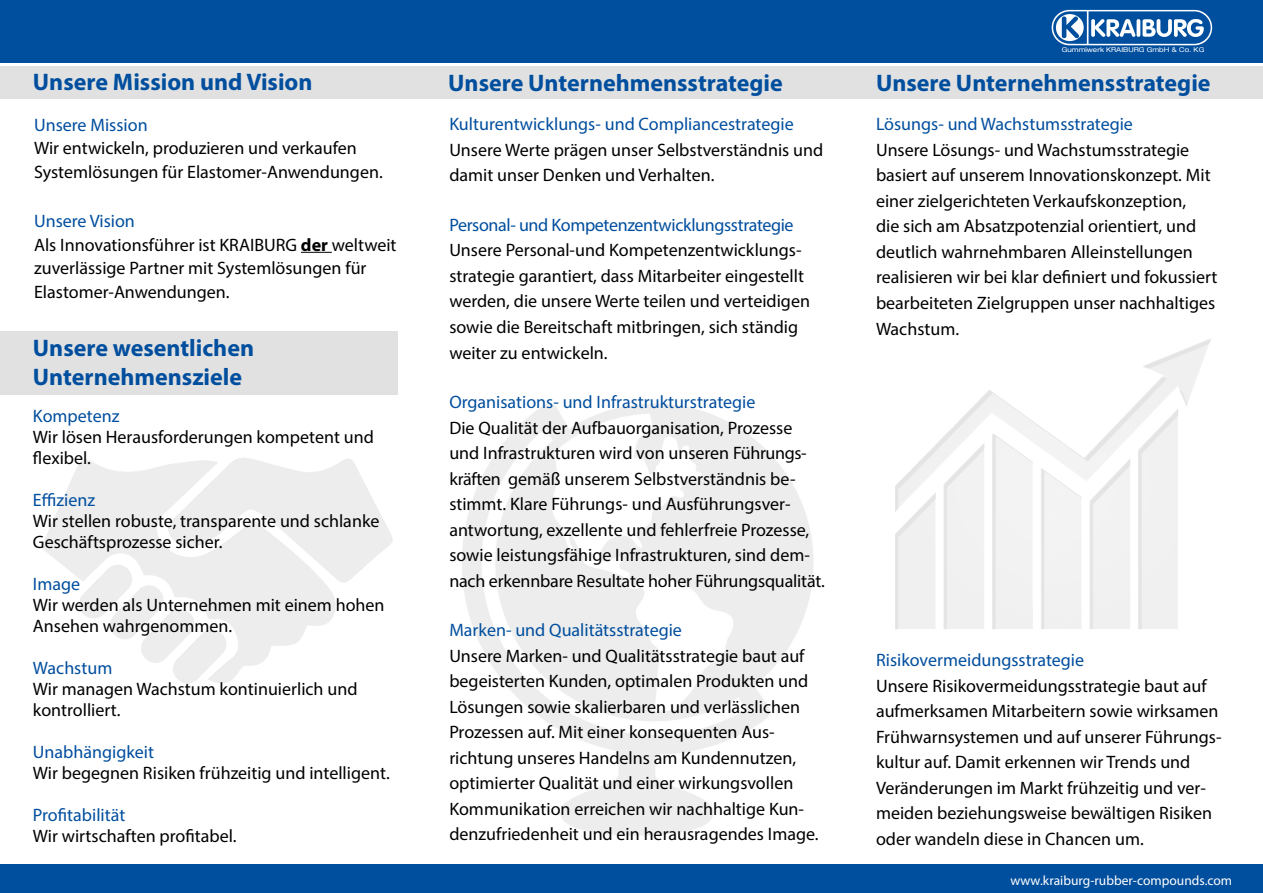
<style>
.page{position:relative;width:1263px;height:893px;background:#fff}
.page>*{position:absolute;margin:0;border:0;box-sizing:border-box;transform-origin:0 0}
.t1{font:700 24px/28.8px "Myriad Pro";color:#004e9e}
.t2{font:18px/25.5px "Myriad Pro";color:#000}
.t3{font:18px "Myriad Pro";color:#004e9e}
.t4{font:18px "Myriad Pro";letter-spacing:-.02em;color:#004e9e}
.t5{font:13.5px "Myriad Pro";color:#fff}
.t6{font:expanded 6.6px "Helvetica 53";color:#fff}
.s1{color:#004e9e}
.s2{font-weight:700}
</style>
<div class="page">
<div style="left:0;top:864px;width:1263px;height:29px;background:#004e9e"></div>
<div style="left:0;top:67px;width:1263px;height:32px;background:#e1e1e1"></div>
<div style="left:0;top:0;width:1263px;height:62px;background:#004e9e"></div>
<img style="left:895px;top:338px;width:316px;height:291px">
<hr style="left:301px;top:252px;width:31px;height:1px;background:#000">
<div style="left:1052px;top:10px;width:160px;height:35px;background:#fff;border-radius:18px"></div>
<svg style="left:1053px;top:11px;width:158px;height:33px"></svg>
<div style="left:0;top:331px;width:398px;height:64px;background:#e1e1e1"></div>
<h1 class="t1" style="left:33px;top:67px;width:281px">Unsere Mission und Vision</h1>
<h1 class="t1" style="left:448px;top:68px;width:336px">Unsere Unternehmensstrategie</h1>
<p class="t3" style="left:449px;top:113px;width:346px">Kulturentwicklungs- und Compliancestrategie</p>
<p class="t2" style="left:449px;top:137px;width:375px">Unsere Werte prägen unser Selbstverständnis und damit unser Denken und Verhalten.</p>
<p class="t4" style="left:449px;top:214px;width:346px">Personal- und Kompetenzentwicklungsstrategie</p>
<p class="t2" style="left:449px;top:237px;width:362px">Unsere Personal-und Kompetenzentwicklungs&shy;strategie garantiert, dass Mitarbeiter eingestellt werden, die unsere Werte teilen und verteidigen sowie die Bereitschaft mitbringen, sich ständig weiter zu entwickeln.</p>
<p class="t3" style="left:449px;top:391px;width:308px">Organisations- und Infrastrukturstrategie</p>
<p class="t2" style="left:449px;top:414px;width:377px">Die Qualität der Aufbauorganisation, Prozesse und Infrastrukturen wird von unseren Führungs&shy;kräften gemäß unserem Selbstverständnis be&shy;stimmt. Klare Führungs- und Ausführungsver&shy;antwortung, exzellente und fehlerfreie Prozesse, sowie leistungsfähige Infrastrukturen, sind dem&shy;nach erkennbare Resultate hoher Führungsqualität.</p>
<p class="t3" style="left:449px;top:619px;width:234px">Marken- und Qualitätsstrategie</p>
<p class="t2" style="left:449px;top:642px;width:371px">Unsere Marken- und Qualitätsstrategie baut auf begeisterten Kunden, optimalen Produkten und Lösungen sowie skalierbaren und verlässlichen Prozessen auf. Mit einer konsequenten Aus&shy;richtung unseres Handelns am Kundennutzen, optimierter Qualität und einer wirkungsvollen Kommunikation erreichen wir nachhaltige Kun&shy;denzufriedenheit und ein herausragendes Image.</p>
<p class="t3" style="left:34px;top:113px;width:115px">Unsere Mission</p>
<p class="t2" style="left:34px;top:136px;width:350px;line-height:24px">Wir entwickeln, produzieren und verkaufen<br>Systemlösungen für Elastomer-Anwendungen.</p>
<p class="t2" style="left:34px;top:208px;width:364px;line-height:24px"><span class="s1">Unsere Vision<br></span>Als Innovationsführer ist KRAIBURG <span class="s2">der</span> weltweit zuverlässige Partner mit Systemlösungen für Elastomer-Anwendungen.</p>
<h1 class="t1" style="left:33px;top:333px;width:223px">Unsere wesentlichen<br>Unternehmensziele</h1>
<p class="t3" style="left:33px;top:405px;width:88px">Kompetenz</p>
<p class="t2" style="left:33px;top:426px;width:342px;line-height:21px">Wir lösen Herausforderungen kompetent und flexibel.</p>
<p class="t3" style="left:33px;top:489px;width:64px">Effizienz</p>
<p class="t2" style="left:33px;top:510px;width:348px;line-height:21px">Wir stellen robuste, transparente und schlanke<br>Geschäftsprozesse sicher.</p>
<p class="t3" style="left:33px;top:573px;width:49px">Image</p>
<p class="t2" style="left:33px;top:594px;width:353px;line-height:21px">Wir werden als Unternehmen mit einem hohen<br>Ansehen wahrgenommen.</p>
<p class="t3" style="left:33px;top:657px;width:81px">Wachstum</p>
<p class="t2" style="left:33px;top:678px;width:326px;line-height:21px">Wir managen Wachstum kontinuierlich und kontrolliert.</p>
<p class="t3" style="left:33px;top:741px;width:123px">Unabhängigkeit</p>
<p class="t2" style="left:33px;top:760px;width:358px">Wir begegnen Risiken frühzeitig und intelligent.</p>
<p class="t3" style="left:33px;top:804px;width:94px">Profitabilität</p>
<p class="t2" style="left:33px;top:823px;width:205px">Wir wirtschaften profitabel.</p>
<p class="t6" style="left:1062px;top:45px;width:144px">Gummiwerk KRAIBURG GmbH &amp; Co. KG</p>
<h1 class="t1" style="left:876px;top:68px;width:336px">Unsere Unternehmensstrategie</h1>
<p class="t3" style="left:876px;top:113px;width:258px">Lösungs- und Wachstumsstrategie</p>
<p class="t2" style="left:876px;top:137px;width:343px">Unsere Lösungs- und Wachstumsstrategie basiert auf unserem Innovationskonzept. Mit einer zielgerichteten Verkaufskonzeption,<br>die sich am Absatzpotenzial orientiert, und deutlich wahrnehmbaren Alleinstellungen realisieren wir bei klar definiert und fokussiert bearbeiteten Zielgruppen unser nachhaltiges Wachstum.</p>
<p class="t3" style="left:876px;top:649px;width:210px">Risikovermeidungsstrategie</p>
<p class="t2" style="left:876px;top:672px;width:347px">Unsere Risikovermeidungsstrategie baut auf aufmerksamen Mitarbeitern sowie wirksamen Frühwarnsystemen und auf unserer Führungs&shy;kultur auf. Damit erkennen wir Trends und Veränderungen im Markt frühzeitig und ver&shy;meiden beziehungsweise bewältigen Risiken oder wandeln diese in Chancen um.</p>
<p class="t5" style="left:1010px;top:872px;width:223px">www.kraiburg-rubber-compounds.com</p>
</div>
